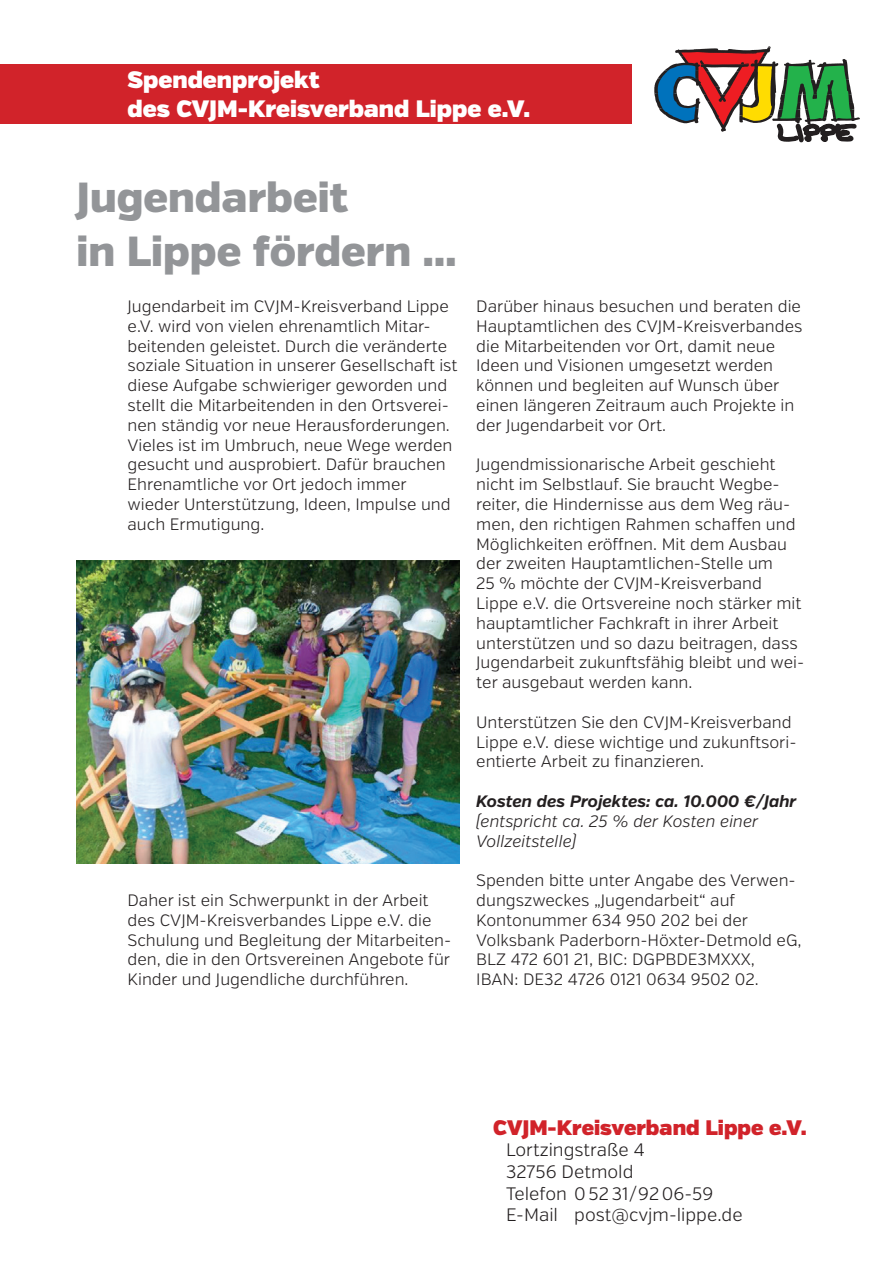
<style>
.page{position:relative;width:893px;height:1263px;background:#fff}
.page>*{position:absolute;margin:0;border:0;box-sizing:border-box;transform-origin:0 0}
.t1{font:900 42px/54px "Verb";color:#939598}
.t2{font:23.7px/28.5px "Verb Ultra";color:#fff}
.t3{font:21px "Verb Ultra";color:#d1232a}
.t4{font:300 18px/21.6px "Verb";color:#231f20}
.t5{font:300 16.5px/19.8px "Verb";color:#231f20}
.t6{font:italic 300 16.5px/19.8px "Verb";color:#231f20}
.t7{font:italic 700 16.5px "Verb";color:#231f20}
</style>
<div class="page">
<div style="left:0;top:64px;width:631px;height:60px;background:#d1232a"></div>
<svg style="left:654px;top:46px;width:206px;height:96px"></svg>
<img style="left:77px;top:560px;width:382px;height:304px">
<h2 class="t2" style="left:128px;top:66px;width:404px">Spendenprojekt<br>des CVJM-Kreisverband Lippe e.V.</h2>
<h1 class="t1" style="left:77px;top:172px;width:382px">Jugendarbeit<br>in Lippe fördern …</h1>
<p class="t5" style="left:128px;top:296px;width:332px">Jugendarbeit im CVJM-Kreisverband Lippe e.V. wird von vielen ehrenamtlich Mitar&shy;beitenden geleistet. Durch die veränderte soziale Situation in unserer Gesellschaft ist diese Aufgabe schwieriger geworden und stellt die Mitarbeitenden in den Ortsverei&shy;nen ständig vor neue Herausforderungen.<br>Vieles ist im Umbruch, neue Wege werden gesucht und ausprobiert. Dafür brauchen Ehrenamtliche vor Ort jedoch immer wieder Unterstützung, Ideen, Impulse und auch Ermutigung.</p>
<p class="t5" style="left:128px;top:890px;width:325px">Daher ist ein Schwerpunkt in der Arbeit des CVJM-Kreisverbandes Lippe e.V. die Schulung und Begleitung der Mitarbeiten&shy;den, die in den Ortsvereinen Angebote für Kinder und Jugendliche durchführen.</p>
<p class="t5" style="left:476px;top:296px;width:328px">Darüber hinaus besuchen und beraten die Hauptamtlichen des CVJM-Kreisverbandes die Mitarbeitenden vor Ort, damit neue Ideen und Visionen umgesetzt werden können und begleiten auf Wunsch über einen längeren Zeitraum auch Projekte in der Jugendarbeit vor Ort.</p>
<p class="t5" style="left:476px;top:455px;width:330px">Jugendmissionarische Arbeit geschieht nicht im Selbstlauf. Sie braucht Wegbe&shy;reiter, die Hindernisse aus dem Weg räu&shy;men, den richtigen Rahmen schaffen und Möglichkeiten eröffnen. Mit dem Ausbau der zweiten Hauptamtlichen-Stelle um<br>25 % möchte der CVJM-Kreisverband Lippe e.V. die Ortsvereine noch stärker mit hauptamtlicher Fachkraft in ihrer Arbeit unterstützen und so dazu beitragen, dass Jugendarbeit zukunftsfähig bleibt und wei&shy;ter ausgebaut werden kann.</p>
<p class="t5" style="left:476px;top:712px;width:322px">Unterstützen Sie den CVJM-Kreisverband<br>Lippe e.V. diese wichtige und zukunftsori&shy;entierte Arbeit zu finanzieren.</p>
<p class="t7" style="left:476px;top:791px;width:322px">Kosten des Projektes: ca. 10.000 €/Jahr</p>
<p class="t6" style="left:476px;top:811px;width:283px">(entspricht ca. 25 % der Kosten einer<br>Vollzeitstelle)</p>
<p class="t5" style="left:476px;top:871px;width:327px">Spenden bitte unter Angabe des Verwen&shy;dungszweckes „Jugendarbeit“ auf Kontonummer 634 950 202 bei der Volksbank Paderborn-Höxter-Detmold eG, BLZ 472 601 21, BIC: DGPBDE3MXXX,<br>IBAN: DE32 4726 0121 0634 9502 02.</p>
<p class="t3" style="left:493px;top:1114px;width:315px">CVJM-Kreisverband Lippe e.V.</p>
<p class="t4" style="left:506px;top:1140px;width:238px">Lortzingstraße 4<br>32756 Detmold<br>Telefon 0 52 31/92 06-59<br>E-Mail post@cvjm-lippe.de</p>
</div>
